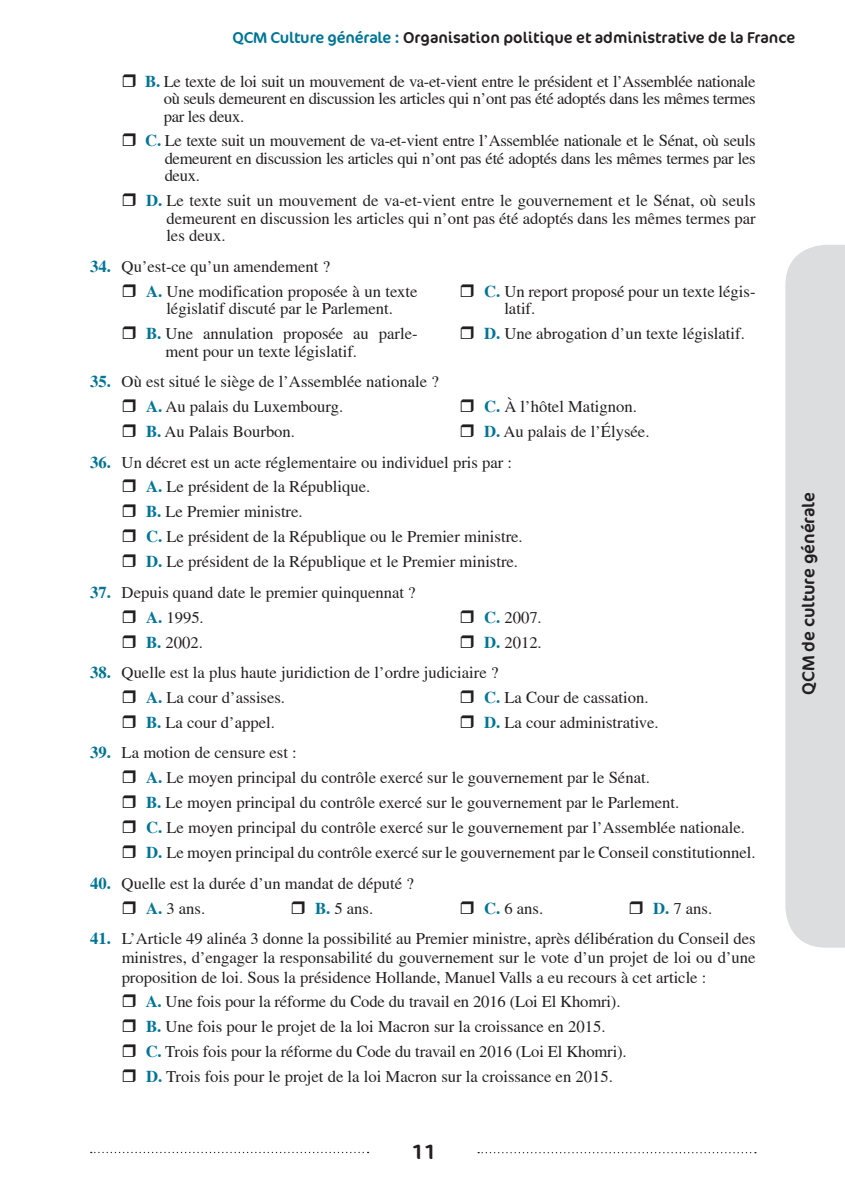
<style>
.page{position:relative;width:845px;height:1191px;background:#fff}
.page>*{position:absolute;margin:0;border:0;box-sizing:border-box;transform-origin:0 0}
.t1{font:21px "Cocon OT";color:#231f20}
.t2{font:17.5px "Cocon OT";color:#231f20}
.t3{font:16.62px/25px "Times";color:#231f20}
.t4{font:15.75px "Cocon OT";color:#231f20}
.s1{color:#007597}
.s2{font-weight:700;color:#007597}
</style>
<div class="page">
<div style="left:785px;top:245px;width:59px;height:702px;background:#dcdddf"></div>
<svg style="left:478px;top:1152px;width:277px;height:1px"></svg>
<svg style="left:91px;top:1151px;width:277px;height:2px"></svg>
<p class="t4" style="left:232px;top:29px;width:564px"><span class="s1">QCM Culture générale :</span> Organisation politique et administrative de la France</p>
<p class="t3" style="left:164px;top:72px;width:593px;line-height:17.5px;text-align:justify;text-indent:-18px"><span class="s2">B.</span> Le texte de loi suit un mouvement de va-et-vient entre le président et l’Assemblée nationale où seuls demeurent en discussion les articles qui n’ont pas été adoptés dans les mêmes termes par les deux.</p>
<p class="t3" style="left:164px;top:132px;width:592px;line-height:17.5px;text-align:justify;text-indent:-19px"><span class="s2">C.</span> Le texte suit un mouvement de va-et-vient entre l’Assemblée nationale et le Sénat, où seuls demeurent en discussion les articles qui n’ont pas été adoptés dans les mêmes termes par les deux.</p>
<p class="t3" style="left:166px;top:192px;width:590px;line-height:17.5px;text-align:justify;text-indent:-20px"><span class="s2">D.</span> Le texte suit un mouvement de va-et-vient entre le gouvernement et le Sénat, où seuls demeurent en discussion les articles qui n’ont pas été adoptés dans les mêmes termes par les deux.</p>
<p class="t3" style="left:146px;top:254px;width:273px;text-indent:-56px"><span class="s2">34.</span> Qu’est-ce qu’un amendement ?<br><span class="s2">A.</span> Une modification proposée à un texte</p>
<p class="t3" style="left:146px;top:296px;width:273px;text-align:center">législatif discuté par le Parlement.<br><span class="s2">B.</span> Une annulation proposée au parle-</p>
<p class="t3" style="left:165px;top:338px;width:193px">ment pour un texte législatif.</p>
<p class="t3" style="left:504px;top:282px;width:252px;line-height:17.5px;text-indent:-20px"><span class="s2">C.</span> Un report proposé pour un texte légis&shy;latif.</p>
<p class="t3" style="left:483px;top:321px;width:262px"><span class="s2">D.</span> Une abrogation d’un texte législatif.</p>
<p class="t3" style="left:146px;top:369px;width:294px;text-indent:-56px"><span class="s2">35.</span> Où est situé le siège de l’Assemblée nationale ?<br><span class="s2">A.</span> Au palais du Luxembourg.<br><span class="s2">B.</span> Au Palais Bourbon.</p>
<p class="t3" style="left:483px;top:394px;width:167px"><span class="s2">C.</span> À l’hôtel Matignon.<br><span class="s2">D.</span> Au palais de l’Élysée.</p>
<p class="t3" style="left:146px;top:449px;width:378px;text-indent:-56px"><span class="s2">36.</span> Un décret est un acte réglementaire ou individuel pris par :<br><span class="s2">A.</span> Le président de la République.<br><span class="s2">B.</span> Le Premier ministre.<br><span class="s2">C.</span> Le président de la République ou le Premier ministre.<br><span class="s2">D.</span> Le président de la République et le Premier ministre.</p>
<p class="t3" style="left:146px;top:579px;width:271px;text-indent:-56px"><span class="s2">37.</span> Depuis quand date le premier quinquennat ?<br><span class="s2">A.</span> 1995.<br><span class="s2">B.</span> 2002.</p>
<p class="t3" style="left:483px;top:604px;width:59px"><span class="s2">C.</span> 2007.<br><span class="s2">D.</span> 2012.</p>
<p class="t3" style="left:146px;top:660px;width:353px;text-indent:-56px"><span class="s2">38.</span> Quelle est la plus haute juridiction de l’ordre judiciaire ?<br><span class="s2">A.</span> La cour d’assises.<br><span class="s2">B.</span> La cour d’appel.</p>
<p class="t3" style="left:483px;top:685px;width:176px"><span class="s2">C.</span> La Cour de cassation.<br><span class="s2">D.</span> La cour administrative.</p>
<p class="t3" style="left:146px;top:740px;width:610px;text-indent:-56px"><span class="s2">39.</span> La motion de censure est :<br><span class="s2">A.</span> Le moyen principal du contrôle exercé sur le gouvernement par le Sénat.<br><span class="s2">B.</span> Le moyen principal du contrôle exercé sur le gouvernement par le Parlement.<br><span class="s2">C.</span> Le moyen principal du contrôle exercé sur le gouvernement par l’Assemblée nationale.<br><span class="s2">D.</span> Le moyen principal du contrôle exercé sur le gouvernement par le Conseil constitutionnel.</p>
<p class="t3" style="left:146px;top:870px;width:269px;text-indent:-56px"><span class="s2">40.</span> Quelle est la durée d’un mandat de député ?<br><span class="s2">A.</span> 3 ans.</p>
<p class="t3" style="left:315px;top:895px;width:60px"><span class="s2">B.</span> 5 ans.</p>
<p class="t3" style="left:483px;top:895px;width:61px"><span class="s2">C.</span> 6 ans.</p>
<p class="t3" style="left:652px;top:895px;width:61px"><span class="s2">D.</span> 7 ans.</p>
<p class="t3" style="left:122px;top:928px;width:635px;line-height:19.2px;text-align:justify;text-indent:-32px"><span class="s2">41.</span> L’Article 49 alinéa 3 donne la possibilité au Premier ministre, après délibération du Conseil des ministres, d’engager la responsabilité du gouvernement sur le vote d’un projet de loi ou d’une proposition de loi. Sous la présidence Hollande, Manuel Valls a eu recours à cet article :</p>
<p class="t3" style="left:146px;top:989px;width:482px"><span class="s2">A.</span> Une fois pour la réforme du Code du travail en 2016 (Loi El Khomri).<br><span class="s2">B.</span> Une fois pour le projet de la loi Macron sur la croissance en 2015.<br><span class="s2">C.</span> Trois fois pour la réforme du Code du travail en 2016 (Loi El Khomri).<br><span class="s2">D.</span> Trois fois pour le projet de la loi Macron sur la croissance en 2015.</p>
<p class="t1" style="left:410px;top:1139px;width:26px">11</p>
<p class="t2" style="left:797px;top:695px;width:204px;rotate:-90deg">QCM de culture générale</p>
</div>
